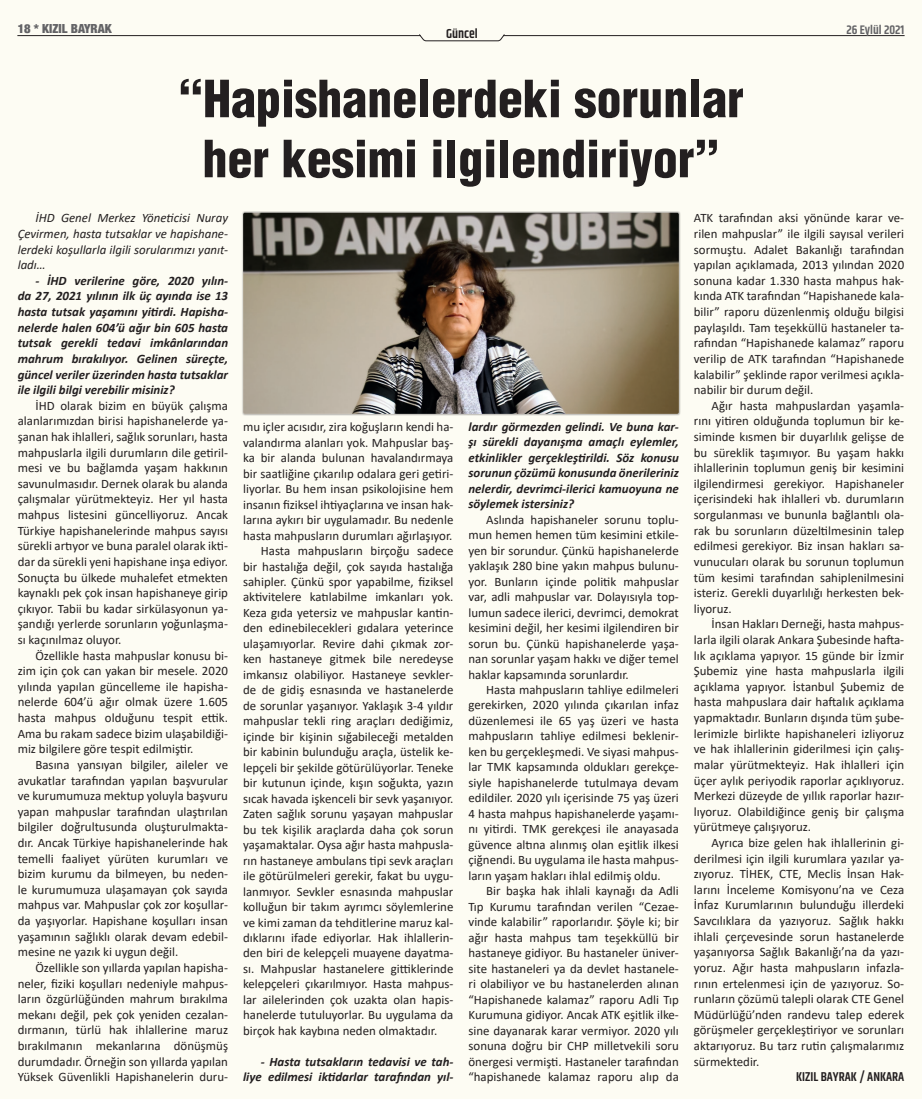
<style>
.page{position:relative;width:922px;height:1099px;background:#fff}
.page>*{position:absolute;margin:0;border:0;box-sizing:border-box;transform-origin:0 0}
.ana_başlık{font:900 condensed 50px/60px "Helvetica";color:#231f20;text-align:center}
.t1{font:600 13.12px "Khand";color:#231f20}
.t2{font:12.88px/15.6px "Calibri";color:#231f20;text-align:justify}
.t3{font:italic 700 12.88px/15.6px "Calibri";color:#231f20;text-align:justify}
.t4{font:italic 12.88px/15.6px "Calibri";color:#231f20;text-align:justify}
.alt_imza{font:600 12.88px "Khand";color:#231f20}
.t5{font:900 condensed 12.5px "Helvetica Neue";color:#636366}
.t6{font:600 12.5px "Khand";color:#636366}
</style>
<div class="page">
<div style="left:0;top:0;width:921px;height:1098px;background:#fdfcf3"></div>
<hr style="left:18px;top:35px;width:402px;height:1px;background:#231f20">
<hr style="left:503px;top:35px;width:400px;height:1px;background:#231f20">
<svg style="left:419px;top:34px;width:85px;height:7px"></svg>
<div style="left:241px;top:211px;width:439px;height:204px;background:#231f20;opacity:.4"></div>
<img style="left:243px;top:213px;width:435px;height:201px">
<p class="t5" style="left:18px;top:20px;width:95px">18 * KIZIL BAYRAK</p>
<p class="t6" style="left:846px;top:22px;width:59px">26 Eylül 2021</p>
<p class="t1" style="left:446px;top:25px;width:33px">Güncel</p>
<p class="ana_başlık" style="left:178px;top:68px;width:567px">“Hapishanelerdeki sorunlar her kesimi ilgilendiriyor”</p>
<p class="t4" style="left:18px;top:210px;width:212px;text-indent:18px">İHD Genel Merkez Yöneticisi Nuray Çevirmen, hasta tutsaklar ve hapishane&shy;lerdeki koşullarla ilgili sorularımızı yanıt&shy;ladı…</p>
<p class="t3" style="left:18px;top:272px;width:212px;text-indent:18px">- İHD verilerine göre, 2020 yılın&shy;da 27, 2021 yılının ilk üç ayında ise 13 hasta tutsak yaşamını yitirdi. Hapisha&shy;nelerde halen 604’ü ağır bin 605 hasta tutsak gerekli tedavi imkânlarından mahrum bırakılıyor. Gelinen süreçte, güncel veriler üzerinden hasta tutsaklar ile ilgili bilgi verebilir misiniz?</p>
<p class="t2" style="left:18px;top:397px;width:212px;text-indent:18px">İHD olarak bizim en büyük çalışma alanlarımızdan birisi hapishanelerde ya&shy;şanan hak ihlalleri, sağlık sorunları, hasta mahpuslarla ilgili durumların dile getiril&shy;mesi ve bu bağlamda yaşam hakkının savunulmasıdır. Dernek olarak bu alanda çalışmalar yürütmekteyiz. Her yıl hasta mahpus listesini güncelliyoruz. Ancak Türkiye hapishanelerinde mahpus sayısı sürekli artıyor ve buna paralel olarak ikti&shy;dar da sürekli yeni hapishane inşa ediyor.<br>Sonuçta bu ülkede muhalefet etmekten kaynaklı pek çok insan hapishaneye girip çıkıyor. Tabii bu kadar sirkülasyonun ya&shy;şandığı yerlerde sorunların yoğunlaşma&shy;sı kaçınılmaz oluyor.</p>
<p class="t2" style="left:18px;top:647px;width:212px;text-indent:18px">Özellikle hasta mahpuslar konusu bi&shy;zim için çok can yakan bir mesele. 2020 yılında yapılan güncelleme ile hapisha&shy;nelerde 604’ü ağır olmak üzere 1.605 hasta mahpus olduğunu tespit ettik.<br>Ama bu rakam sadece bizim ulaşabildiği&shy;miz bilgilere göre tespit edilmiştir.</p>
<p class="t2" style="left:18px;top:756px;width:212px;text-indent:18px">Basına yansıyan bilgiler, aileler ve avukatlar tarafından yapılan başvurular ve kurumumuza mektup yoluyla başvuru yapan mahpuslar tarafından ulaştırılan bilgiler doğrultusunda oluşturulmakta&shy;dır. Ancak Türkiye hapishanelerinde hak temelli faaliyet yürüten kurumları ve bizim kurumu da bilmeyen, bu neden&shy;le kurumumuza ulaşamayan çok sayıda mahpus var. Mahpuslar çok zor koşullar&shy;da yaşıyorlar. Hapishane koşulları insan yaşamının sağlıklı olarak devam edebil&shy;mesine ne yazık ki uygun değil.</p>
<p class="t2" style="left:18px;top:959px;width:212px;text-indent:18px">Özellikle son yıllarda yapılan hapisha&shy;neler, fiziki koşulları nedeniyle mahpus&shy;ların özgürlüğünden mahrum bırakılma mekanı değil, pek çok yeniden cezalan&shy;dırmanın, türlü hak ihlallerine maruz bırakılmanın mekanlarına dönüşmüş durumdadır. Örneğin son yıllarda yapılan Yüksek Güvenlikli Hapishanelerin duru-</p>
<p class="t2" style="left:243px;top:419px;width:212px">mu içler acısıdır, zira koğuşların kendi ha&shy;valandırma alanları yok. Mahpuslar baş&shy;ka bir alanda bulunan havalandırmaya bir saatliğine çıkarılıp odalara geri getiri&shy;liyorlar. Bu hem insan psikolojisine hem insanın fiziksel ihtiyaçlarına ve insan hak&shy;larına aykırı bir uygulamadır. Bu nedenle hasta mahpusların durumları ağırlaşıyor.</p>
<p class="t2" style="left:243px;top:542px;width:212px;text-indent:18px">Hasta mahpusların birçoğu sadece bir hastalığa değil, çok sayıda hastalığa sahipler. Çünkü spor yapabilme, fiziksel aktivitelere katılabilme imkanları yok.<br>Keza gıda yetersiz ve mahpuslar kantin&shy;den edinebilecekleri gıdalara yeterince ulaşamıyorlar. Revire dahi çıkmak zor&shy;ken hastaneye gitmek bile neredeyse imkansız olabiliyor. Hastaneye sevkler&shy;de de gidiş esnasında ve hastanelerde de sorunlar yaşanıyor. Yaklaşık 3-4 yıldır mahpuslar tekli ring araçları dediğimiz, içinde bir kişinin sığabileceği metalden bir kabinin bulunduğu araçla, üstelik ke&shy;lepçeli bir şekilde götürülüyorlar. Teneke bir kutunun içinde, kışın soğukta, yazın sıcak havada işkenceli bir sevk yaşanıyor.<br>Zaten sağlık sorunu yaşayan mahpuslar bu tek kişilik araçlarda daha çok sorun yaşamaktalar. Oysa ağır hasta mahpusla&shy;rın hastaneye ambulans tipi sevk araçları ile götürülmeleri gerekir, fakat bu uygu&shy;lanmıyor. Sevkler esnasında mahpuslar kolluğun bir takım ayrımcı söylemlerine ve kimi zaman da tehditlerine maruz kal&shy;dıklarını ifade ediyorlar. Hak ihlallerin&shy;den biri de kelepçeli muayene dayatma&shy;sı. Mahpuslar hastanelere gittiklerinde kelepçeleri çıkarılmıyor. Hasta mahpus&shy;lar ailelerinden çok uzakta olan hapis&shy;hanelerde tutuluyorlar. Bu uygulama da birçok hak kaybına neden olmaktadır.</p>
<p class="t3" style="left:243px;top:1053px;width:212px;text-align:right">- Hasta tutsakların tedavisi ve tah&shy;liye edilmesi iktidarlar tarafından yıl-</p>
<p class="t3" style="left:468px;top:418px;width:212px">lardır görmezden gelindi. Ve buna kar&shy;şı sürekli dayanışma amaçlı eylemler, etkinlikler gerçekleştirildi. Söz konusu sorunun çözümü konusunda önerileriniz nelerdir, devrimci-ilerici kamuoyuna ne söylemek istersiniz?</p>
<p class="t2" style="left:468px;top:511px;width:212px;text-indent:18px">Aslında hapishaneler sorunu toplu&shy;mun hemen hemen tüm kesimini etkile&shy;yen bir sorundur. Çünkü hapishanelerde yaklaşık 280 bine yakın mahpus bulunu&shy;yor. Bunların içinde politik mahpuslar var, adli mahpuslar var. Dolayısıyla top&shy;lumun sadece ilerici, devrimci, demokrat kesimini değil, her kesimi ilgilendiren bir sorun bu. Çünkü hapishanelerde yaşa&shy;nan sorunlar yaşam hakkı ve diğer temel haklar kapsamında sorunlardır.</p>
<p class="t2" style="left:468px;top:681px;width:212px;text-indent:18px">Hasta mahpusların tahliye edilmeleri gerekirken, 2020 yılında çıkarılan infaz düzenlemesi ile 65 yaş üzeri ve hasta mahpusların tahliye edilmesi beklenir&shy;ken bu gerçekleşmedi. Ve siyasi mahpus&shy;lar TMK kapsamında oldukları gerekçe&shy;siyle hapishanelerde tutulmaya devam edildiler. 2020 yılı içerisinde 75 yaş üzeri 4 hasta mahpus hapishanelerde yaşamı&shy;nı yitirdi. TMK gerekçesi ile anayasada güvence altına alınmış olan eşitlik ilkesi çiğnendi. Bu uygulama ile hasta mahpus&shy;ların yaşam hakları ihlal edilmiş oldu.</p>
<p class="t2" style="left:468px;top:883px;width:212px;text-indent:18px">Bir başka hak ihlali kaynağı da Adli Tıp Kurumu tarafından verilen “Cezae&shy;vinde kalabilir” raporlarıdır. Şöyle ki; bir ağır hasta mahpus tam teşekküllü bir hastaneye gidiyor. Bu hastaneler üniver&shy;site hastaneleri ya da devlet hastanele&shy;ri olabiliyor ve bu hastanelerden alınan “Hapishanede kalamaz” raporu Adli Tıp Kurumuna gidiyor. Ancak ATK eşitlik ilke&shy;sine dayanarak karar vermiyor. 2020 yılı sonuna doğru bir CHP milletvekili soru önergesi vermişti. Hastaneler tarafından “hapishanede kalamaz raporu alıp da</p>
<p class="t2" style="left:693px;top:210px;width:212px">ATK tarafından aksi yönünde karar ve&shy;rilen mahpuslar” ile ilgili sayısal verileri sormuştu. Adalet Bakanlığı tarafından yapılan açıklamada, 2013 yılından 2020 sonuna kadar 1.330 hasta mahpus hak&shy;kında ATK tarafından “Hapishanede kala&shy;bilir” raporu düzenlenmiş olduğu bilgisi paylaşıldı. Tam teşekküllü hastaneler ta&shy;rafından “Hapishanede kalamaz” raporu verilip de ATK tarafından “Hapishanede kalabilir” şeklinde rapor verilmesi açıkla&shy;nabilir bir durum değil.</p>
<p class="t2" style="left:693px;top:397px;width:212px;text-indent:18px">Ağır hasta mahpuslardan yaşamla&shy;rını yitiren olduğunda toplumun bir ke&shy;siminde kısmen bir duyarlılık gelişse de bu süreklik taşımıyor. Bu yaşam hakkı ihlallerinin toplumun geniş bir kesimini ilgilendirmesi gerekiyor. Hapishaneler içerisindeki hak ihlalleri vb. durumların sorgulanması ve bununla bağlantılı ola&shy;rak bu sorunların düzeltilmesinin talep edilmesi gerekiyor. Biz insan hakları sa&shy;vunucuları olarak bu sorunun toplumun tüm kesimi tarafından sahiplenilmesini isteriz. Gerekli duyarlılığı herkesten bek&shy;liyoruz.</p>
<p class="t2" style="left:693px;top:616px;width:212px;text-indent:18px">İnsan Hakları Derneği, hasta mahpus&shy;larla ilgili olarak Ankara Şubesinde hafta&shy;lık açıklama yapıyor. 15 günde bir İzmir Şubemiz yine hasta mahpuslarla ilgili açıklama yapıyor. İstanbul Şubemiz de hasta mahpuslara dair haftalık açıklama yapmaktadır. Bunların dışında tüm şube&shy;lerimizle birlikte hapishaneleri izliyoruz ve hak ihlallerinin giderilmesi için çalış&shy;malar yürütmekteyiz. Hak ihlalleri için üçer aylık periyodik raporlar açıklıyoruz.<br>Merkezi düzeyde de yıllık raporlar hazır&shy;lıyoruz. Olabildiğince geniş bir çalışma yürütmeye çalışıyoruz.</p>
<p class="t2" style="left:693px;top:834px;width:212px;text-indent:18px">Ayrıca bize gelen hak ihlallerinin gi&shy;derilmesi için ilgili kurumlara yazılar ya&shy;zıyoruz. TİHEK, CTE, Meclis İnsan Hak&shy;larını İnceleme Komisyonu’na ve Ceza İnfaz Kurumlarının bulunduğu illerdeki Savcılıklara da yazıyoruz. Sağlık hakkı ihlali çerçevesinde sorun hastanelerde yaşanıyorsa Sağlık Bakanlığı’na da yazı&shy;yoruz. Ağır hasta mahpusların infazla&shy;rının ertelenmesi için de yazıyoruz. So&shy;runların çözümü talepli olarak CTE Genel Müdürlüğü’nden randevu talep ederek görüşmeler gerçekleştiriyor ve sorunları aktarıyoruz. Bu tarz rutin çalışmalarımız sürmektedir.</p>
<p class="alt_imza" style="left:796px;top:1068px;width:109px">KIZIL BAYRAK / ANKARA</p>
</div>
